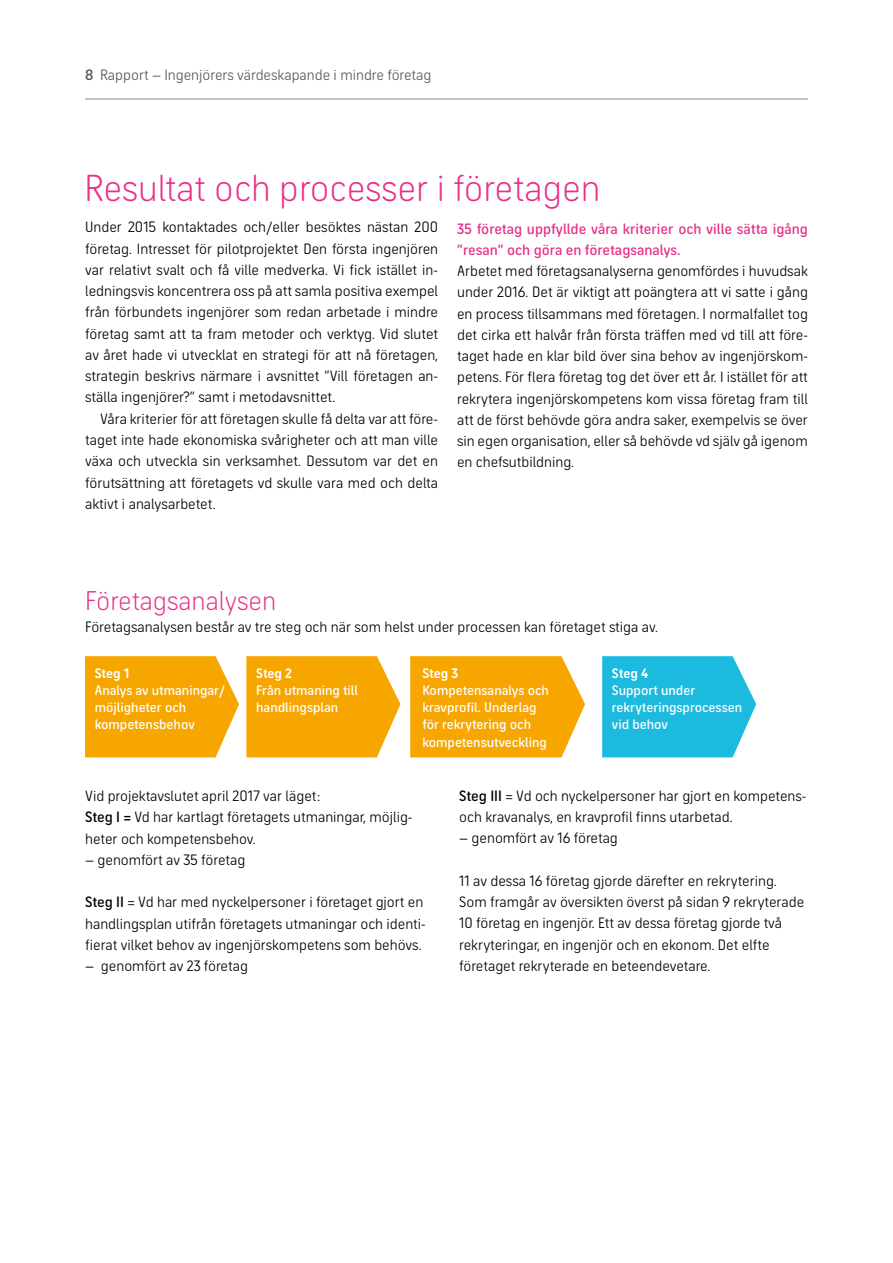
<style>
.page{position:relative;width:893px;height:1263px;background:#fff}
.page>*{position:absolute;margin:0;border:0;box-sizing:border-box;transform-origin:0 0}
.t1{font:300 37.5px "Sveriges Ingenjorer";color:#e8308a}
.t2{font:300 27px "Sveriges Ingenjorer";color:#e8308a}
.t3{font:15px/21.3px "Sveriges Ingenjorer";color:#000}
.t4{font:600 15px/21.3px "Sveriges Ingenjorer";color:#e8308a}
.t5{font:15px "Sveriges Ingenjorer";color:#575756}
.t6{font:600 13.8px/17.2px "Sveriges Ingenjorer";color:#fff}
.t7{font:700 13.8px "Sveriges Ingenjorer";color:#fff}
.s1{font-weight:600}
</style>
<div class="page">
<hr style="left:85px;top:99px;width:723px;height:1px;background:#878787">
<svg style="left:85px;top:656px;width:154px;height:101px;background:#f7ac13"></svg>
<svg style="left:246px;top:656px;width:154px;height:101px;background:#f7ac13"></svg>
<svg style="left:602px;top:656px;width:154px;height:101px;background:#2ebfe1"></svg>
<svg style="left:410px;top:656px;width:175px;height:101px;background:#f7ac11"></svg>
<p class="t5" style="left:85px;top:66px;width:348px"><span class="s1">8</span> Rapport – Ingenjörers värdeskapande i mindre företag</p>
<h1 class="t1" style="left:85px;top:166px;width:517px">Resultat och processer i företagen</h1>
<p class="t4" style="left:457px;top:217px;width:352px">35 företag uppfyllde våra kriterier och ville sätta igång ”resan” och göra en företagsanalys.</p>
<p class="t3" style="left:457px;top:260px;width:352px;text-align:justify">Arbetet med företagsanalyserna genomfördes i huvudsak under 2016. Det är viktigt att poängtera att vi satte i gång en process tillsammans med företagen. I normalfallet tog det cirka ett halvår från första träffen med vd till att före&shy;taget hade en klar bild över sina behov av ingenjörskom&shy;petens. För flera företag tog det över ett år. I istället för att rekrytera ingenjörskompetens kom vissa företag fram till att de först behövde göra andra saker, exempelvis se över sin egen organisation, eller så behövde vd själv gå igenom en chefsutbildning.</p>
<p class="t3" style="left:85px;top:216px;width:354px;text-align:justify">Under 2015 kontaktades och/eller besöktes nästan 200 företag. Intresset för pilotprojektet Den första ingenjören var relativt svalt och få ville medverka. Vi fick istället in&shy;ledningsvis koncentrera oss på att samla positiva exempel från förbundets ingenjörer som redan arbetade i mindre företag samt att ta fram metoder och verktyg. Vid slutet av året hade vi utvecklat en strategi för att nå företagen, strategin beskrivs närmare i avsnittet ”Vill företagen an&shy;ställa ingenjörer?” samt i metodavsnittet.</p>
<p class="t3" style="left:85px;top:408px;width:354px;text-align:justify;text-indent:15px">Våra kriterier för att företagen skulle få delta var att före&shy;taget inte hade ekonomiska svårigheter och att man ville växa och utveckla sin verksamhet. Dessutom var det en förutsättning att företagets vd skulle vara med och delta aktivt i analysarbetet.</p>
<h2 class="t2" style="left:85px;top:585px;width:192px">Företagsanalysen</h2>
<p class="t3" style="left:85px;top:616px;width:574px">Företagsanalysen består av tre steg och när som helst under processen kan företaget stiga av.</p>
<p class="t7" style="left:95px;top:665px;width:36px">Steg 1</p>
<p class="t6" style="left:95px;top:681px;width:132px">Analys av utmaningar/ möjligheter och kompetensbehov</p>
<p class="t7" style="left:256px;top:665px;width:37px">Steg 2</p>
<p class="t6" style="left:256px;top:681px;width:103px">Från utmaning till handlingsplan</p>
<p class="t7" style="left:422px;top:665px;width:37px">Steg 3</p>
<p class="t6" style="left:422px;top:681px;width:128px">Kompetensanalys och kravprofil. Underlag för rekrytering och kompetensutveckling</p>
<p class="t7" style="left:612px;top:665px;width:38px">Steg 4</p>
<p class="t6" style="left:612px;top:681px;width:132px">Support under rekryteringsprocessen vid behov</p>
<p class="t3" style="left:85px;top:785px;width:329px">Vid projektavslutet april 2017 var läget:<br><span class="s1">Steg I =</span> Vd har kartlagt företagets utmaningar, möjlig&shy;heter och kompetensbehov.</p>
<p class="t3" style="left:85px;top:849px;width:162px">– genomfört av 35 företag</p>
<p class="t3" style="left:85px;top:891px;width:342px"><span class="s1">Steg II</span> = Vd har med nyckelpersoner i företaget gjort en handlingsplan utifrån företagets utmaningar och identi&shy;fierat vilket behov av ingenjörskompetens som behövs.</p>
<p class="t3" style="left:85px;top:955px;width:164px">– genomfört av 23 företag</p>
<p class="t3" style="left:459px;top:785px;width:348px"><span class="s1">Steg III</span> = Vd och nyckelpersoner har gjort en kompetens&shy;och kravanalys, en kravprofil finns utarbetad.</p>
<p class="t3" style="left:459px;top:827px;width:160px">– genomfört av 16 företag</p>
<p class="t3" style="left:459px;top:870px;width:347px">11 av dessa 16 företag gjorde därefter en rekrytering.<br>Som framgår av översikten överst på sidan 9 rekryterade 10 företag en ingenjör. Ett av dessa företag gjorde två rekryteringar, en ingenjör och en ekonom. Det elfte företaget rekryterade en beteendevetare.</p>
</div>
